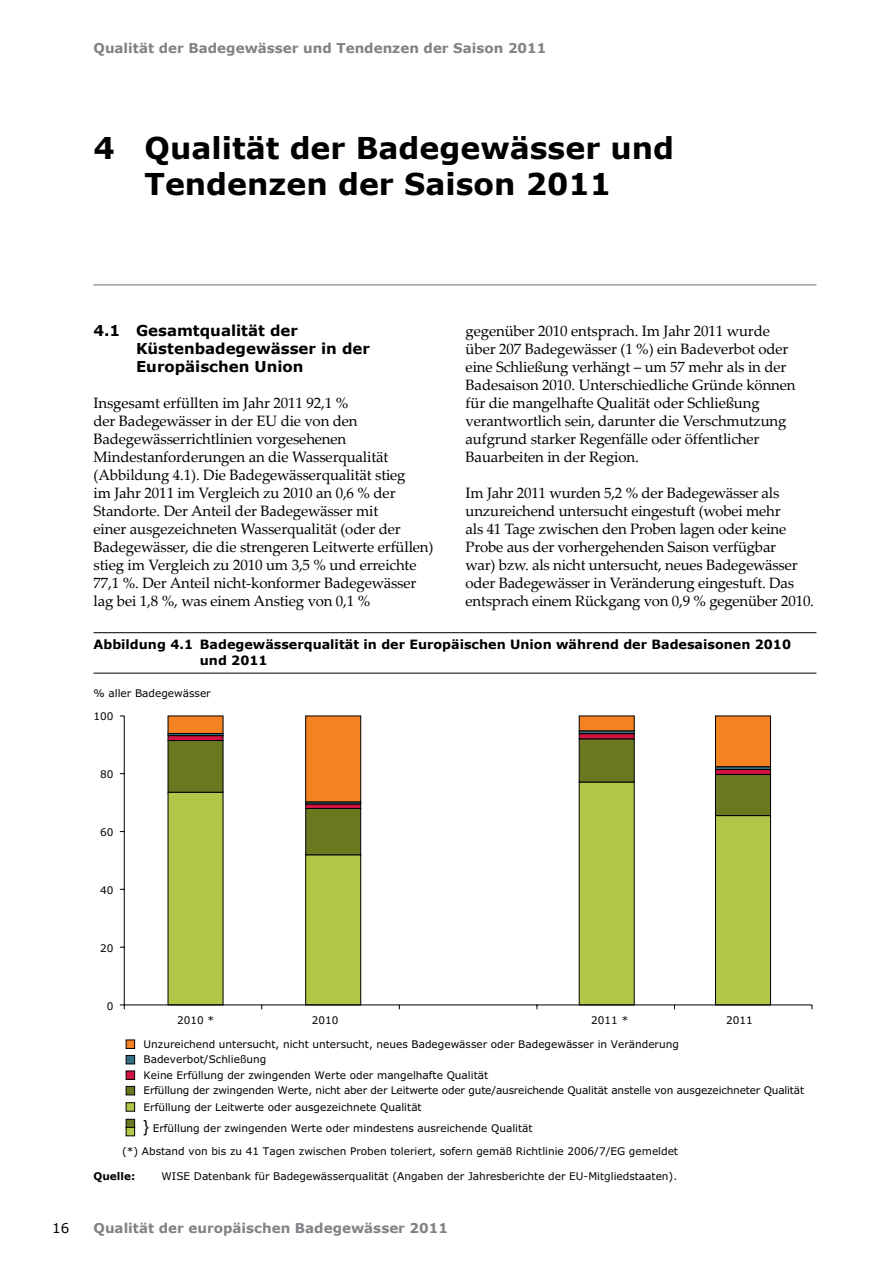
<style>
.page{position:relative;width:893px;height:1263px;background:#fff}
.page>*{position:absolute;margin:0;border:0;box-sizing:border-box;transform-origin:0 0}
.Chaptertitle{font:700 30px/36px "Verdana";color:#000;text-align:center}
.Body_Text{font:15px/18px "Palatino Linotype";letter-spacing:-.01em;color:#000}
.Heading_2{font:700 15px/18px "Verdana";color:#000}
.t1{font:700 13.5px "Verdana";color:#808285}
.t2{font:13.5px "Verdana";color:#000}
.Figure_Title{font:700 12.75px/15.8px "Verdana";color:#000}
.Note_Source{font:10.5px/15.5px "Verdana";color:#000}
.Note_Source-2{font:700 10.5px "Verdana";color:#000}
.s1{font-family:"Arial";font-size:16.5px}
</style>
<div class="page">
<hr style="left:94px;top:285px;width:722px;height:1px;background:#6d6e71">
<hr style="left:94px;top:632px;width:722px;height:1px;background:#000">
<hr style="left:94px;top:673px;width:722px;height:1px;background:#000">
<div style="left:305px;top:854px;width:56px;height:151px;background:#b1c748;border:1px solid #000"></div>
<div style="left:305px;top:808px;width:56px;height:47px;background:#6b7820;border:1px solid #000"></div>
<svg style="left:305px;top:804px;width:56px;height:5px"></svg>
<div style="left:305px;top:802px;width:56px;height:2px;background:#346f83;border:1px solid #000"></div>
<div style="left:305px;top:716px;width:56px;height:86px;background:#f58220;border:1px solid #000"></div>
<div style="left:168px;top:792px;width:55px;height:213px;background:#b1c748"></div>
<div style="left:168px;top:740px;width:55px;height:52px;background:#6b7820"></div>
<svg style="left:168px;top:736px;width:55px;height:5px"></svg>
<div style="left:168px;top:733px;width:55px;height:3px;background:#346f83;border:1px solid #000"></div>
<div style="left:168px;top:716px;width:55px;height:18px;background:#f58220;border:1px solid #000"></div>
<div style="left:715px;top:815px;width:56px;height:190px;background:#b1c748;border:1px solid #000"></div>
<div style="left:715px;top:774px;width:56px;height:42px;background:#6b7820;border:1px solid #000"></div>
<svg style="left:715px;top:770px;width:56px;height:5px"></svg>
<svg style="left:715px;top:767px;width:56px;height:3px"></svg>
<div style="left:715px;top:716px;width:56px;height:51px;background:#f58220;border:1px solid #000"></div>
<div style="left:579px;top:782px;width:55px;height:223px;background:#b1c748"></div>
<div style="left:579px;top:739px;width:55px;height:43px;background:#6b7820;border:1px solid #000"></div>
<svg style="left:579px;top:734px;width:55px;height:5px"></svg>
<div style="left:579px;top:731px;width:55px;height:3px;background:#346f83;border:1px solid #000"></div>
<div style="left:579px;top:716px;width:55px;height:15px;background:#f58220"></div>
<hr style="left:124px;top:716px;width:1px;height:289px;background:#000">
<hr style="left:124px;top:1004px;width:688px;height:1px;background:#000">
<svg style="left:120px;top:1004px;width:5px;height:5px"></svg>
<div style="left:126px;top:1040px;width:9px;height:9px;background:#f58220;border:1px solid #000"></div>
<div style="left:126px;top:1055px;width:9px;height:9px;background:#346f83;border:1px solid #000"></div>
<div style="left:126px;top:1071px;width:9px;height:8px;background:#d21242;border:1px solid #000"></div>
<div style="left:126px;top:1086px;width:9px;height:9px;background:#6b7820;border:1px solid #000"></div>
<div style="left:126px;top:1102px;width:9px;height:9px;background:#b1c748;border:1px solid #000"></div>
<div style="left:126px;top:1119px;width:9px;height:9px;background:#6b7820;border:1px solid #000"></div>
<div style="left:126px;top:1127px;width:9px;height:9px;background:#b1c748;border:1px solid #000"></div>
<p class="t1" style="left:94px;top:40px;width:454px">Qualität der Badegewässer und Tendenzen der Saison 2011</p>
<p class="Chaptertitle" style="left:94px;top:129px;width:582px">4 Qualität der Badegewässer und<br>Tendenzen der Saison 2011</p>
<p class="t2" style="left:52px;top:1219px;width:19px">16</p>
<p class="Heading_2" style="left:136px;top:321px;width:235px;text-indent:-43px">4.1 Gesamtqualität der<br>Küstenbadegewässer in der<br>Europäischen Union</p>
<p class="Body_Text" style="left:94px;top:393px;width:341px">Insgesamt erfüllten im Jahr 2011 92,1 %<br>der Badegewässer in der EU die von den Badegewässerrichtlinien vorgesehenen Mindestanforderungen an die Wasserqualität (Abbildung 4.1). Die Badegewässerqualität stieg<br>im Jahr 2011 im Vergleich zu 2010 an 0,6 % der Standorte. Der Anteil der Badegewässer mit<br>einer ausgezeichneten Wasserqualität (oder der Badegewässer, die die strengeren Leitwerte erfüllen) stieg im Vergleich zu 2010 um 3,5 % und erreichte 77,1 %. Der Anteil nicht-konformer Badegewässer lag bei 1,8 %, was einem Anstieg von 0,1 %</p>
<p class="Body_Text" style="left:466px;top:321px;width:331px">gegenüber 2010 entsprach. Im Jahr 2011 wurde über 207 Badegewässer (1 %) ein Badeverbot oder eine Schließung verhängt – um 57 mehr als in der Badesaison 2010. Unterschiedliche Gründe können für die mangelhafte Qualität oder Schließung verantwortlich sein, darunter die Verschmutzung aufgrund starker Regenfälle oder öffentlicher Bauarbeiten in der Region.</p>
<p class="Body_Text" style="left:466px;top:483px;width:350px">Im Jahr 2011 wurden 5,2 % der Badegewässer als unzureichend untersucht eingestuft (wobei mehr<br>als 41 Tage zwischen den Proben lagen oder keine Probe aus der vorhergehenden Saison verfügbar<br>war) bzw. als nicht untersucht, neues Badegewässer oder Badegewässer in Veränderung eingestuft. Das entsprach einem Rückgang von 0,9 % gegenüber 2010.</p>
<p class="Figure_Title" style="left:200px;top:636px;width:593px;text-indent:-106px">Abbildung 4.1 Badegewässerqualität in der Europäischen Union während der Badesaisonen 2010 und 2011</p>
<p class="Note_Source" style="left:94px;top:685px;width:119px">% aller Badegewässer</p>
<p class="Note_Source" style="left:94px;top:709px;width:22px">100</p>
<p class="Note_Source" style="left:100px;top:766px;width:15px">80</p>
<p class="Note_Source" style="left:100px;top:824px;width:15px">60</p>
<p class="Note_Source" style="left:100px;top:882px;width:15px">40</p>
<p class="Note_Source" style="left:100px;top:940px;width:15px">20</p>
<p class="Note_Source" style="left:107px;top:998px;width:8px">0</p>
<p class="Note_Source" style="left:177px;top:1012px;width:39px">2010 *</p>
<p class="Note_Source" style="left:312px;top:1012px;width:28px">2010</p>
<p class="Note_Source" style="left:591px;top:1012px;width:39px">2011 *</p>
<p class="Note_Source" style="left:726px;top:1012px;width:28px">2011</p>
<p class="Note_Source" style="left:144px;top:1036px;width:662px">Unzureichend untersucht, nicht untersucht, neues Badegewässer oder Badegewässer in Veränderung Badeverbot/Schließung<br>Keine Erfüllung der zwingenden Werte oder mangelhafte Qualität<br>Erfüllung der zwingenden Werte, nicht aber der Leitwerte oder gute/ausreichende Qualität anstelle von ausgezeichneter Qualität</p>
<p class="Note_Source" style="left:144px;top:1099px;width:280px">Erfüllung der Leitwerte oder ausgezeichnete Qualität</p>
<p class="Note_Source" style="left:144px;top:1120px;width:391px"><span class="s1">}</span> Erfüllung der zwingenden Werte oder mindestens ausreichende Qualität</p>
<p class="Note_Source" style="left:122px;top:1143px;width:557px">(*) Abstand von bis zu 41 Tagen zwischen Proben toleriert, sofern gemäß Richtlinie 2006/7/EG gemeldet</p>
<p class="Note_Source-2" style="left:94px;top:1169px;width:43px">Quelle:</p>
<p class="Note_Source" style="left:162px;top:1168px;width:517px">WISE Datenbank für Badegewässerqualität (Angaben der Jahresberichte der EU-Mitgliedstaaten).</p>
<p class="t1" style="left:94px;top:1219px;width:356px">Qualität der europäischen Badegewässer 2011</p>
</div>
